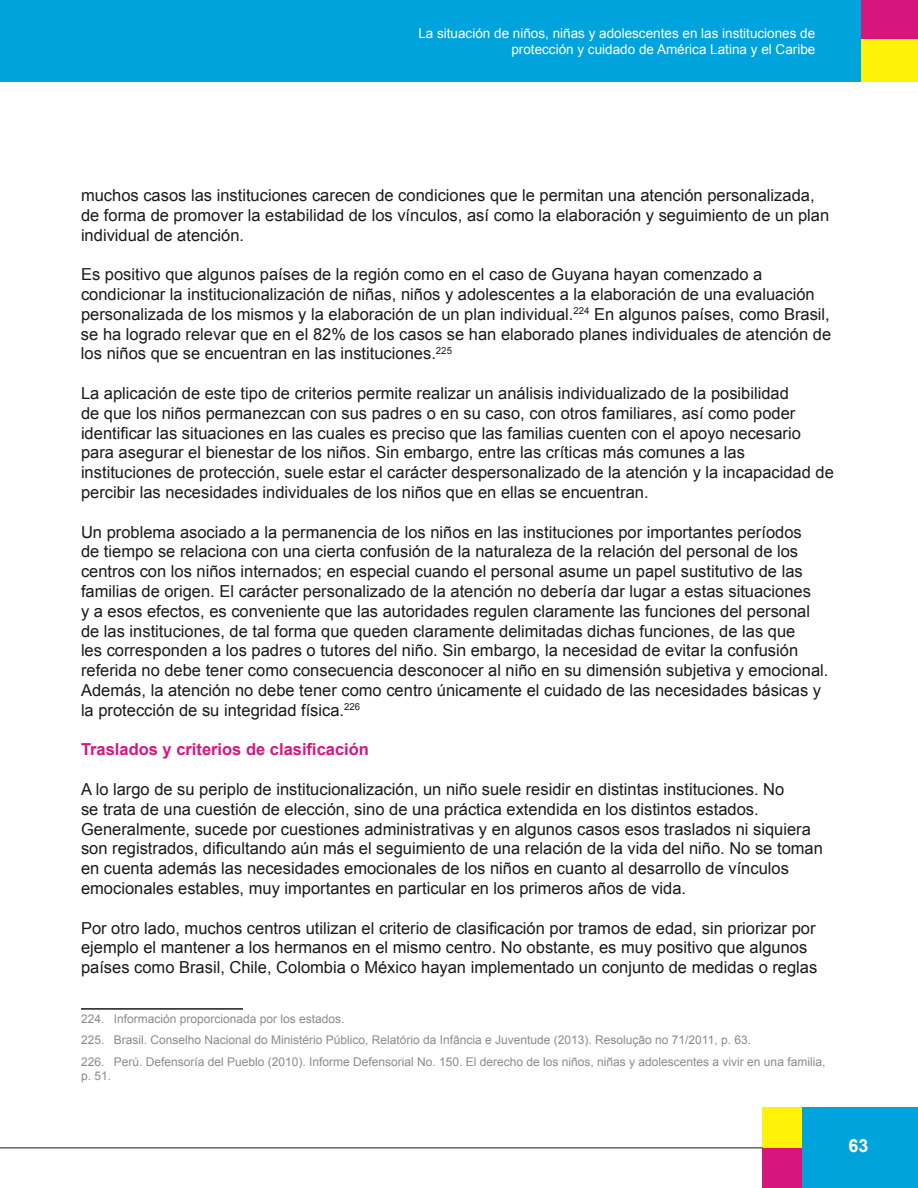
<style>
.page{position:relative;width:918px;height:1188px;background:#fff}
.page>*{position:absolute;margin:0;border:0;box-sizing:border-box;transform-origin:0 0}
.t1{font:700 18px "Arial";color:#fff}
.t2{font:16.5px/19.8px "Arial";color:#1a1a1a}
.t3{font:700 16.5px "Arial";color:#d7157e}
.t4{font:13.5px/16.2px "Arial";color:#fff;text-align:right}
.t5{font:12px/21.1px "Arial";color:#898b8a}
</style>
<div class="page">
<div style="left:0;top:0;width:918px;height:82px;background:#00a3db"></div>
<div style="left:861px;top:38px;width:57px;height:44px;background:#fff108"></div>
<div style="left:861px;top:0;width:57px;height:38px;background:#d7157e"></div>
<div style="left:802px;top:1107px;width:116px;height:81px;background:#00a3db"></div>
<div style="left:763px;top:1148px;width:39px;height:40px;background:#d7157e"></div>
<div style="left:763px;top:1107px;width:39px;height:41px;background:#fff108"></div>
<hr style="left:0;top:1148px;width:763px;height:1px;background:#1a1a1a">
<hr style="left:81px;top:1008px;width:162px;height:2px;background:#1a1a1a">
<p class="t4" style="left:418px;top:25px;width:398px">La situación de niños, niñas y adolescentes en las instituciones de protección y cuidado de América Latina y el Caribe</p>
<p class="t2" style="left:81px;top:185px;width:750px">muchos casos las instituciones carecen de condiciones que le permitan una atención personalizada, de forma de promover la estabilidad de los vínculos, así como la elaboración y seguimiento de un plan individual de atención.</p>
<p class="t2" style="left:81px;top:265px;width:752px">Es positivo que algunos países de la región como en el caso de Guyana hayan comenzado a condicionar la institucionalización de niñas, niños y adolescentes a la elaboración de una evaluación personalizada de los mismos y la elaboración de un plan individual.<sup>224</sup> En algunos países, como Brasil, se ha logrado relevar que en el 82% de los casos se han elaborado planes individuales de atención de los niños que se encuentran en las instituciones.<sup>225</sup></p>
<p class="t2" style="left:81px;top:383px;width:754px">La aplicación de este tipo de criterios permite realizar un análisis individualizado de la posibilidad<br>de que los niños permanezcan con sus padres o en su caso, con otros familiares, así como poder identificar las situaciones en las cuales es preciso que las familias cuenten con el apoyo necesario para asegurar el bienestar de los niños. Sin embargo, entre las críticas más comunes a las instituciones de protección, suele estar el carácter despersonalizado de la atención y la incapacidad de percibir las necesidades individuales de los niños que en ellas se encuentran.</p>
<p class="t2" style="left:81px;top:522px;width:749px">Un problema asociado a la permanencia de los niños en las instituciones por importantes períodos<br>de tiempo se relaciona con una cierta confusión de la naturaleza de la relación del personal de los centros con los niños internados; en especial cuando el personal asume un papel sustitutivo de las familias de origen. El carácter personalizado de la atención no debería dar lugar a estas situaciones<br>y a esos efectos, es conveniente que las autoridades regulen claramente las funciones del personal de las instituciones, de tal forma que queden claramente delimitadas dichas funciones, de las que<br>les corresponden a los padres o tutores del niño. Sin embargo, la necesidad de evitar la confusión referida no debe tener como consecuencia desconocer al niño en su dimensión subjetiva y emocional.<br>Además, la atención no debe tener como centro únicamente el cuidado de las necesidades básicas y la protección de su integridad física.<sup>226</sup></p>
<p class="t3" style="left:81px;top:740px;width:289px">Traslados y criterios de clasificación</p>
<p class="t2" style="left:81px;top:779px;width:743px">A lo largo de su periplo de institucionalización, un niño suele residir en distintas instituciones. No<br>se trata de una cuestión de elección, sino de una práctica extendida en los distintos estados.<br>Generalmente, sucede por cuestiones administrativas y en algunos casos esos traslados ni siquiera son registrados, dificultando aún más el seguimiento de una relación de la vida del niño. No se toman en cuenta además las necesidades emocionales de los niños en cuanto al desarrollo de vínculos emocionales estables, muy importantes en particular en los primeros años de vida.</p>
<p class="t2" style="left:81px;top:918px;width:738px">Por otro lado, muchos centros utilizan el criterio de clasificación por tramos de edad, sin priorizar por ejemplo el mantener a los hermanos en el mismo centro. No obstante, es muy positivo que algunos países como Brasil, Chile, Colombia o México hayan implementado un conjunto de medidas o reglas</p>
<p class="t5" style="left:81px;top:1009px;width:746px">224. Información proporcionada por los estados.<br>225. Brasil. Conselho Nacional do Ministério Público, Relatório da Infância e Juventude (2013). Resolução no 71/2011, p. 63.<br>226. Perú. Defensoría del Pueblo (2010). Informe Defensorial No. 150. El derecho de los niños, niñas y adolescentes a vivir en una familia,</p>
<p class="t5" style="left:81px;top:1065px;width:32px">p. 51.</p>
<p class="t1" style="left:848px;top:1136px;width:22px">63</p>
</div>
